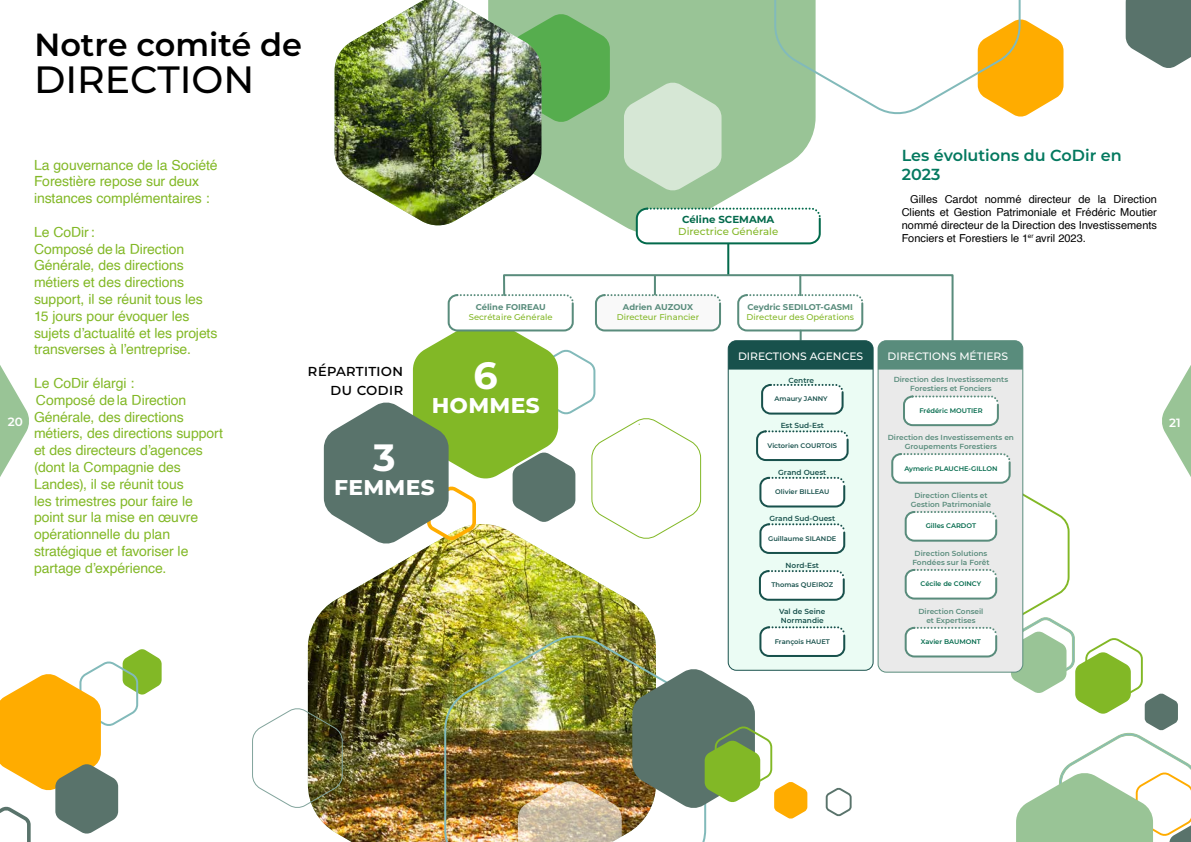
<style>
.page{position:relative;width:1191px;height:842px;background:#fff}
.page>*{position:absolute;margin:0;border:0;box-sizing:border-box;transform-origin:0 0}
.t1{font:500 38px "Montserrat";color:#000}
.t2{font:700 38px "Montserrat";color:#fff}
.t3{font:600 32px "Montserrat";color:#000}
.t4{font:700 26px "Montserrat";letter-spacing:-.01em;color:#fff}
.t5{font:600 16px/19.2px "Montserrat";color:#04795f}
.t6{font:500 16px/19.2px "Montserrat";color:#000;text-align:right}
.t7{font:14px/16.8px "Helvetica";letter-spacing:-.005em;color:#82b826}
.t8{font:600 12px "Montserrat";color:#fff}
.t9{font:11px/13.2px "Helvetica";color:#000;text-align:justify}
.t10{font:500 10.7px "Montserrat";color:#fff}
.t11{font:500 10.2px "Montserrat";color:#83b727}
.t12{font:700 10.2px "Montserrat";color:#036a4c}
.t13{font:500 8.4px "Montserrat";color:#83b727}
.t14{font:700 8.4px "Montserrat";color:#598c7c}
.t15{font:600 7.4px/8.9px "Montserrat";color:#598c7c;text-align:center}
.t16{font:600 7.4px/8.9px "Montserrat";color:#18514c}
.t17{font:600 6.7px "Montserrat";color:#18514c}
.t18{font:600 6.7px "Montserrat";color:#036a4c}
</style>
<div class="page">
<svg style="left:0;top:365px;width:29px;height:112px"></svg>
<svg style="left:1125px;top:0;width:66px;height:68px;background:#6f867f"></svg>
<svg style="left:0;top:649px;width:162px;height:193px"></svg>
<svg style="left:541px;top:0;width:274px;height:232px;fill:#99c496"></svg>
<svg style="left:541px;top:13px;width:69px;height:110px;background:#63b15c"></svg>
<svg style="left:773px;top:0;width:290px;height:118px"></svg>
<svg style="left:624px;top:82px;width:97px;height:109px;background:#c7dec6"></svg>
<img style="left:334px;top:0;width:207px;height:226px">
<hr style="left:727px;top:220px;width:2px;height:55px;background:#036a4c">
<svg style="left:635px;top:207px;width:186px;height:38px"></svg>
<img style="left:252px;top:273px;width:939px;height:569px">
<h2 class="t3" style="left:34px;top:22px;width:269px">Notre comité de</h2>
<h1 class="t1" style="left:34px;top:53px;width:222px">DIRECTION</h1>
<p class="t5" style="left:901px;top:145px;width:221px">Les évolutions du CoDir en<br>2023</p>
<p class="t7" style="left:34px;top:157px;width:185px">La gouvernance de la Société<br>Forestière repose sur deux instances complémentaires :</p>
<p class="t7" style="left:34px;top:224px;width:185px">Le CoDir :<br>Composé de la Direction<br>Générale, des directions métiers et des directions support, il se réunit tous les<br>15 jours pour évoquer les sujets d’actualité et les projets transverses à l’entreprise.</p>
<p class="t7" style="left:34px;top:375px;width:191px">Le CoDir élargi :<br>Composé de la Direction<br>Générale, des directions métiers, des directions support et des directeurs d’agences (dont la Compagnie des<br>Landes), il se réunit tous<br>les trimestres pour faire le point sur la mise en œuvre opérationnelle du plan stratégique et favoriser le partage d’expérience.</p>
<p class="t9" style="left:901px;top:192px;width:257px;text-indent:9px">Gilles Cardot nommé directeur de la Direction Clients et Gestion Patrimoniale et Frédéric Moutier nommé directeur de la Direction des Investissements Fonciers et Forestiers le 1<sup>er</sup> avril 2023.</p>
<p class="t12" style="left:682px;top:212px;width:94px">Céline SCEMAMA</p>
<p class="t11" style="left:678px;top:224px;width:102px">Directrice Générale</p>
<p class="t14" style="left:623px;top:301px;width:72px">Adrien AUZOUX</p>
<p class="t13" style="left:617px;top:311px;width:84px">Directeur Financier</p>
<p class="t14" style="left:476px;top:301px;width:71px">Céline FOIREAU</p>
<p class="t13" style="left:469px;top:311px;width:85px">Secrétaire Générale</p>
<p class="t14" style="left:747px;top:301px;width:107px">Ceydric SEDILOT-GASMI</p>
<p class="t13" style="left:746px;top:311px;width:109px">Directeur des Opérations</p>
<p class="t10" style="left:887px;top:349px;width:122px">DIRECTIONS MÉTIERS</p>
<p class="t10" style="left:738px;top:349px;width:127px">DIRECTIONS AGENCES</p>
<p class="t16" style="left:788px;top:375px;width:27px">Centre</p>
<p class="t17" style="left:774px;top:394px;width:55px">Amaury JANNY</p>
<p class="t16" style="left:780px;top:421px;width:45px">Est Sud-Est</p>
<p class="t17" style="left:767px;top:441px;width:71px">Victorien COURTOIS</p>
<p class="t16" style="left:778px;top:467px;width:50px">Grand Ouest</p>
<p class="t17" style="left:775px;top:487px;width:56px">Olivier BILLEAU</p>
<h1 class="t2" style="left:473px;top:348px;width:26px">6</h1>
<h3 class="t4" style="left:431px;top:385px;width:110px">hommes</h3>
<p class="t6" style="left:308px;top:360px;width:97px">répartition du codir</p>
<p class="t15" style="left:893px;top:375px;width:116px">Direction des Investissements<br>Forestiers et Fonciers</p>
<p class="t18" style="left:919px;top:406px;width:65px">Frédéric MOUTIER</p>
<p class="t8" style="left:8px;top:413px;width:17px">20</p>
<p class="t8" style="left:1169px;top:414px;width:13px">21</p>
<p class="t15" style="left:888px;top:433px;width:128px">Direction des Investissements en<br>Groupements Forestiers</p>
<p class="t18" style="left:904px;top:463px;width:95px">Aymeric PLAUCHE-GILLON</p>
<h1 class="t2" style="left:373px;top:430px;width:24px">3</h1>
<h3 class="t4" style="left:334px;top:467px;width:102px">femmes</h3>
<p class="t15" style="left:911px;top:491px;width:82px">Direction Clients et<br>Gestion Patrimoniale</p>
<p class="t18" style="left:925px;top:521px;width:52px">Gilles CARDOT</p>
<p class="t16" style="left:769px;top:514px;width:67px">Grand Sud-Ouest</p>
<p class="t17" style="left:768px;top:534px;width:70px">Guillaume SILANDE</p>
<p class="t15" style="left:912px;top:548px;width:79px">Direction Solutions<br>Fondées sur la Forêt</p>
<p class="t18" style="left:920px;top:579px;width:62px">Cécile de COINCY</p>
<p class="t16" style="left:785px;top:560px;width:35px">Nord-Est</p>
<p class="t17" style="left:771px;top:580px;width:63px">Thomas QUEIROZ</p>
<p class="t16" style="left:779px;top:607px;width:48px">Val de Seine<br>Normandie</p>
<p class="t17" style="left:774px;top:637px;width:57px">François HAUET</p>
<p class="t15" style="left:918px;top:606px;width:66px">Direction Conseil et Expertises</p>
<p class="t18" style="left:921px;top:637px;width:62px">Xavier BAUMONT</p>
</div>
